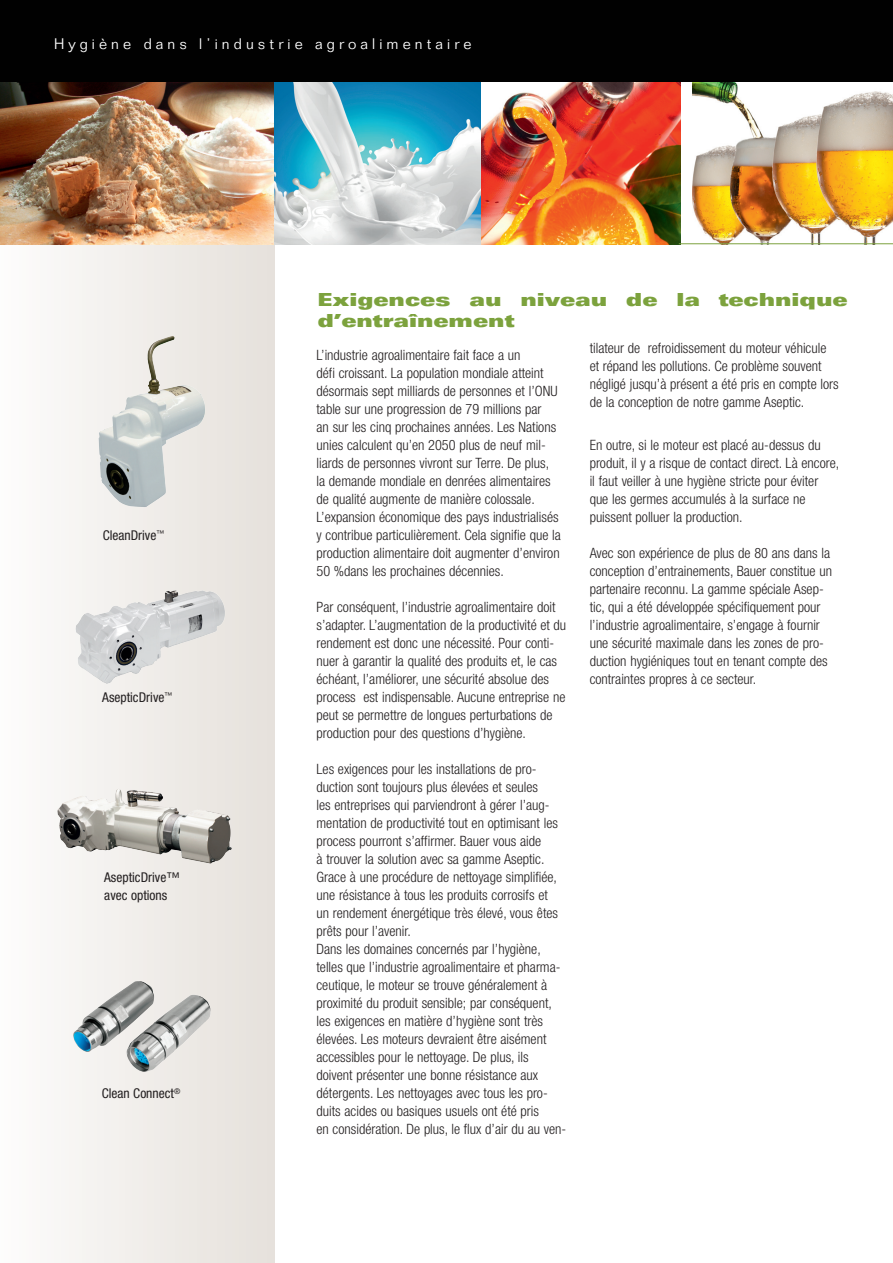
<style>
.page{position:relative;width:893px;height:1263px;background:#fff}
.page>*{position:absolute;margin:0;border:0;box-sizing:border-box;transform-origin:0 0}
.Bodycopy{font:18px/21px "Univers LT Std X Black Ex";color:#7ca23d}
.Headline_1{font:300 15px "Folio Std";letter-spacing:.275em;color:#fff}
.Bodycopy-2{font:300 condensed 14.25px/18px "Helvetica Neue LT Std";color:#231f20}
.BodycopyHervor_EINZU{font:condensed 13.5px "Helvetica Neue LT Std";color:#231f20}
</style>
<div class="page">
<div style="left:0;top:245px;width:274px;height:1018px;background:linear-gradient(to right,#fdfcfc,#e5e1db)"></div>
<img style="left:0;top:81px;width:481px;height:163px">
<img style="left:481px;top:81px;width:199px;height:163px">
<img style="left:692px;top:81px;width:201px;height:162px">
<img style="left:58px;top:577px;width:176px;height:115px">
<img style="left:68px;top:326px;width:167px;height:214px">
<img style="left:38px;top:759px;width:200px;height:133px">
<img style="left:65px;top:976px;width:157px;height:108px">
<div style="left:0;top:0;width:893px;height:81px;background:#010101"></div>
<hr style="left:679px;top:243px;width:214px;height:1px;background:#7ca23d">
<p class="Headline_1" style="left:54px;top:34px;width:419px">Hygiène dans l’industrie agroalimentaire</p>
<p class="BodycopyHervor_EINZU" style="left:103px;top:527px;width:63px">CleanDrive<sup>™</sup></p>
<p class="BodycopyHervor_EINZU" style="left:102px;top:689px;width:72px">AsepticDrive<sup>™</sup></p>
<p class="BodycopyHervor_EINZU" style="left:104px;top:869px;width:77px">AsepticDrive™</p>
<p class="BodycopyHervor_EINZU" style="left:104px;top:887px;width:65px">avec options</p>
<p class="BodycopyHervor_EINZU" style="left:102px;top:1085px;width:80px">Clean Connect<sup>®</sup></p>
<p class="Bodycopy" style="left:317px;top:289px;width:532px">Exigences au niveau de la technique d’entraînement</p>
<p class="Bodycopy-2" style="left:316px;top:346px;width:205px">L’industrie agroalimentaire fait face a un</p>
<p class="Bodycopy-2" style="left:316px;top:364px;width:246px">défi croissant. La population mondiale atteint désormais sept milliards de personnes et l’ONU table sur une progression de 79 millions par<br>an sur les cinq prochaines années. Les Nations unies calculent qu’en 2050 plus de neuf mil&shy;liards de personnes vivront sur Terre. De plus, la demande mondiale en denrées alimentaires de qualité augmente de manière colossale.<br>L’expansion économique des pays industrialisés y contribue particulièrement. Cela signifie que la production alimentaire doit augmenter d’environ 50 %dans les prochaines décennies.</p>
<p class="Bodycopy-2" style="left:316px;top:598px;width:251px">Par conséquent, l’industrie agroalimentaire doit s’adapter. L’augmentation de la productivité et du rendement est donc une nécessité. Pour conti&shy;nuer à garantir la qualité des produits et, le cas échéant, l’améliorer, une sécurité absolue des process est indispensable. Aucune entreprise ne peut se permettre de longues perturbations de production pour des questions d’hygiène.</p>
<p class="Bodycopy-2" style="left:316px;top:760px;width:243px">Les exigences pour les installations de pro&shy;duction sont toujours plus élevées et seules<br>les entreprises qui parviendront à gérer l’aug&shy;mentation de productivité tout en optimisant les process pourront s’affirmer. Bauer vous aide<br>à trouver la solution avec sa gamme Aseptic.<br>Grace à une procédure de nettoyage simplifiée, une résistance à tous les produits corrosifs et un rendement énergétique très élevé, vous êtes prêts pour l’avenir.</p>
<p class="Bodycopy-2" style="left:316px;top:940px;width:246px">Dans les domaines concernés par l’hygiène, telles que l’industrie agroalimentaire et pharma&shy;ceutique, le moteur se trouve généralement à proximité du produit sensible; par conséquent, les exigences en matière d’hygiène sont très élevées. Les moteurs devraient être aisément accessibles pour le nettoyage. De plus, ils doivent présenter une bonne résistance aux détergents. Les nettoyages avec tous les pro&shy;duits acides ou basiques usuels ont été pris</p>
<p class="Bodycopy-2" style="left:316px;top:1120px;width:251px">en considération. De plus, le flux d’air du au ven-</p>
<p class="Bodycopy-2" style="left:590px;top:339px;width:251px">tilateur de refroidissement du moteur véhicule et répand les pollutions. Ce problème souvent négligé jusqu’à présent a été pris en compte lors de la conception de notre gamme Aseptic.</p>
<p class="Bodycopy-2" style="left:590px;top:436px;width:251px">En outre, si le moteur est placé au-dessus du produit, il y a risque de contact direct. Là encore, il faut veiller à une hygiène stricte pour éviter que les germes accumulés à la surface ne puissent polluer la production.</p>
<p class="Bodycopy-2" style="left:590px;top:544px;width:244px">Avec son expérience de plus de 80 ans dans la conception d’entrainements, Bauer constitue un partenaire reconnu. La gamme spéciale Asep&shy;tic, qui a été développée spécifiquement pour l’industrie agroalimentaire, s’engage à fournir une sécurité maximale dans les zones de pro&shy;duction hygiéniques tout en tenant compte des contraintes propres à ce secteur.</p>
</div>
